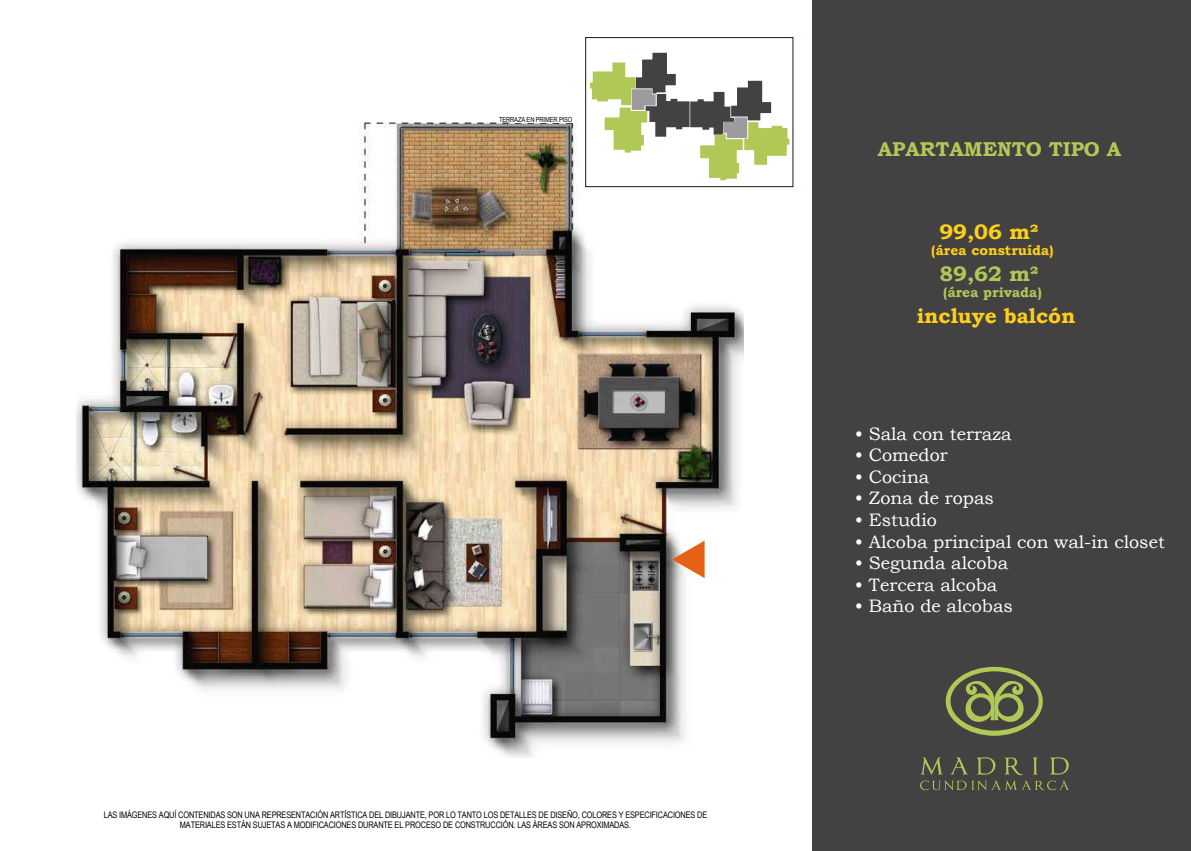
<style>
.page{position:relative;width:1191px;height:851px;background:#fff}
.page>*{position:absolute;margin:0;border:0;box-sizing:border-box;transform-origin:0 0}
.t1{font:700 21px "Bookman Old Style";color:#fcd018}
.t2{font:700 21px "Bookman Old Style";color:#b0c956}
.t3{font:700 20px "Bookman Old Style";color:#b0c956}
.t4{font:18px "Bookman Old Style";color:#fff}
.t5{font:700 14px "Bookman Old Style";color:#fcd018}
.t6{font:700 14px "Bookman Old Style";color:#b0c956}
.t7{font:9px/10.8px "Arial Narrow";letter-spacing:-.015em;color:#000;text-align:center}
.t8{font:7px "Arial Narrow";letter-spacing:-.015em;color:#000}
</style>
<div class="page">
<div style="left:812px;top:0;width:379px;height:850px;background:#434141"></div>
<svg style="left:920px;top:757px;width:149px;height:33px"></svg>
<svg style="left:945px;top:666px;width:97px;height:69px"></svg>
<img style="left:76px;top:122px;width:668px;height:635px">
<div style="left:585px;top:37px;width:208px;height:150px;background:#fff;border:1px solid #1f1410"></div>
<svg style="left:590px;top:53px;width:199px;height:127px"></svg>
<svg style="left:672px;top:540px;width:32px;height:38px"></svg>
<div style="left:515px;top:112px;width:60px;height:11px;background:#fff"></div>
<p class="t8" style="left:499px;top:114px;width:75px">TERRAZA EN PRIMER PISO</p>
<p class="t7" style="left:104px;top:808px;width:605px">LAS IMÁGENES AQUÍ CONTENIDAS SON UNA REPRESENTACIÓN ARTÍSTICA DEL DIBUJANTE, POR LO TANTO LOS DETALLES DE DISEÑO, COLORES Y ESPECIFICACIONES DE<br>MATERIALES ESTÁN SUJETAS A MODIFICACIONES DURANTE EL PROCESO DE CONSTRUCCIÓN. LAS ÁREAS SON APROXIMADAS.</p>
<h2 class="t3" style="left:878px;top:134px;width:245px">APARTAMENTO TIPO A</h2>
<h1 class="t1" style="left:939px;top:216px;width:101px">99,06 m²</h1>
<h3 class="t5" style="left:931px;top:240px;width:124px">(área construída)</h3>
<h1 class="t2" style="left:939px;top:258px;width:101px">89,62 m²</h1>
<h3 class="t6" style="left:943px;top:282px;width:100px">(área privada)</h3>
<h1 class="t1" style="left:916px;top:300px;width:160px">incluye balcón</h1>
<h3 class="t4" style="left:854px;top:421px;width:158px">• Sala con terraza</h3>
<h3 class="t4" style="left:854px;top:443px;width:94px">• Comedor</h3>
<h3 class="t4" style="left:854px;top:465px;width:76px">• Cocina</h3>
<h3 class="t4" style="left:854px;top:486px;width:141px">• Zona de ropas</h3>
<h3 class="t4" style="left:854px;top:508px;width:84px">• Estudio</h3>
<h3 class="t4" style="left:854px;top:529px;width:311px">• Alcoba principal con wal-in closet</h3>
<h3 class="t4" style="left:854px;top:551px;width:155px">• Segunda alcoba</h3>
<h3 class="t4" style="left:854px;top:573px;width:144px">• Tercera alcoba</h3>
<h3 class="t4" style="left:854px;top:594px;width:160px">• Baño de alcobas</h3>
</div>
